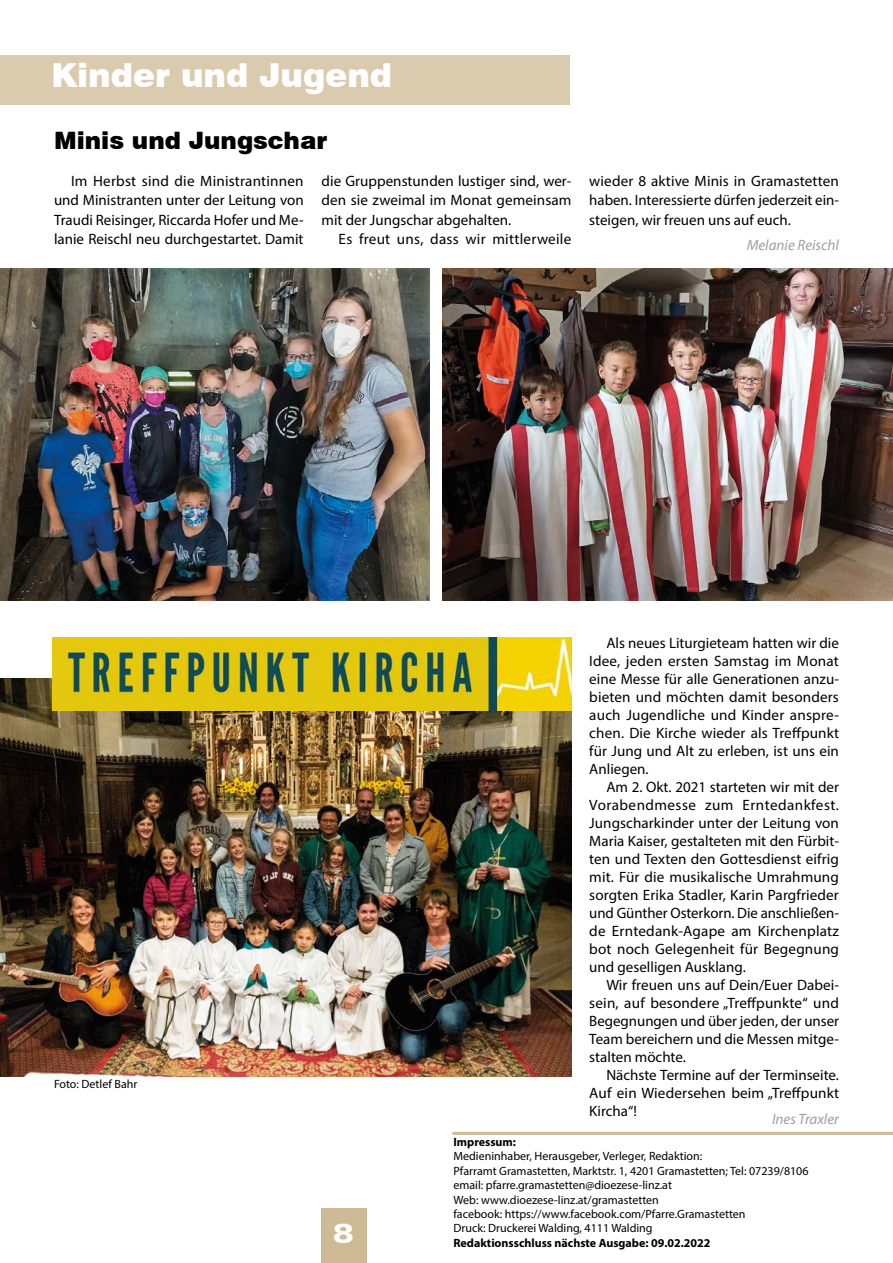
<style>
.page{position:relative;width:893px;height:1263px;background:#fff}
.page>*{position:absolute;margin:0;border:0;box-sizing:border-box;transform-origin:0 0}
.t1{font:900 33px "Swiss 721 BT";color:#fff}
.t2{font:900 expanded 27px "Zurich BT";color:#fff}
.t3{font:900 24px "Swiss 721 BT";color:#000}
.t4{font:15px/18px "Myriad Pro";color:#000;text-align:justify}
.t5{font:15px "Myriad Pro";letter-spacing:.02em;color:#000}
.t6{font:italic 15px "Myriad Pro";color:#9f9f9f}
.t7{font:12px/14.4px "Myriad Pro";color:#000}
.t8{font:700 12px "Myriad Pro";color:#000}
</style>
<div class="page">
<img style="left:0;top:678px;width:571px;height:399px">
<img style="left:0;top:269px;width:429px;height:331px">
<img style="left:442px;top:269px;width:451px;height:331px">
<img style="left:52px;top:637px;width:519px;height:74px">
<div style="left:322px;top:1209px;width:45px;height:54px;background:#cebb95"></div>
<div style="left:0;top:55px;width:570px;height:49px;background:#dbcbae"></div>
<hr style="left:452px;top:1132px;width:441px;height:3px;background:#cebb95">
<h1 class="t1" style="left:51px;top:56px;width:342px">Kinder und Jugend</h1>
<h3 class="t3" style="left:54px;top:126px;width:275px">Minis und Jungschar</h3>
<p class="t4" style="left:54px;top:171px;width:251px;line-height:19.5px;text-indent:17px">Im Herbst sind die Ministrantinnen und Ministranten unter der Leitung von Traudi Reisinger, Riccarda Hofer und Me&shy;lanie Reischl neu durchgestartet. Damit</p>
<p class="t4" style="left:322px;top:171px;width:251px;line-height:19.5px">die Gruppenstunden lustiger sind, wer&shy;den sie zweimal im Monat gemeinsam mit der Jungschar abgehalten.</p>
<p class="t5" style="left:339px;top:230px;width:234px">Es freut uns, dass wir mittlerweile</p>
<p class="t4" style="left:589px;top:171px;width:251px;line-height:19.5px">wieder 8 aktive Minis in Gramastetten haben. Interessierte dürfen jederzeit ein&shy;steigen, wir freuen uns auf euch.</p>
<p class="t6" style="left:747px;top:236px;width:94px">Melanie Reischl</p>
<p class="t7" style="left:54px;top:1076px;width:85px">Foto: Detlef Bahr</p>
<p class="t4" style="left:589px;top:634px;width:251px;text-indent:17px">Als neues Liturgieteam hatten wir die Idee, jeden ersten Samstag im Monat eine Messe für alle Generationen anzu&shy;bieten und möchten damit besonders auch Jugendliche und Kinder anspre&shy;chen. Die Kirche wieder als Treffpunkt für Jung und Alt zu erleben, ist uns ein Anliegen.</p>
<p class="t4" style="left:589px;top:778px;width:251px;text-indent:17px">Am 2. Okt. 2021 starteten wir mit der Vorabendmesse zum Erntedankfest.<br>Jungscharkinder unter der Leitung von Maria Kaiser, gestalteten mit den Fürbit&shy;ten und Texten den Gottesdienst eifrig mit. Für die musikalische Umrahmung sorgten Erika Stadler, Karin Pargfrieder und Günther Osterkorn. Die anschließen&shy;de Erntedank-Agape am Kirchenplatz bot noch Gelegenheit für Begegnung und geselligen Ausklang.</p>
<p class="t4" style="left:589px;top:976px;width:251px;text-indent:17px">Wir freuen uns auf Dein/Euer Dabei&shy;sein, auf besondere „Treffpunkte“ und Begegnungen und über jeden, der unser Team bereichern und die Messen mitge&shy;stalten möchte.</p>
<p class="t4" style="left:589px;top:1066px;width:251px;text-indent:17px">Nächste Termine auf der Terminseite.<br>Auf ein Wiedersehen beim „Treffpunkt Kircha“!</p>
<p class="t6" style="left:772px;top:1110px;width:68px">Ines Traxler</p>
<h2 class="t2" style="left:333px;top:1217px;width:22px">8</h2>
<p class="t8" style="left:453px;top:1134px;width:64px">Impressum:</p>
<p class="t7" style="left:453px;top:1149px;width:357px">Medieninhaber, Herausgeber, Verleger, Redaktion:<br>Pfarramt Gramastetten, Marktstr. 1, 4201 Gramastetten; Tel: 07239/8106 email: pfarre.gramastetten@dioezese-linz.at<br>Web: www.dioezese-linz.at/gramastetten<br>facebook: https://www.facebook.com/Pfarre.Gramastetten<br>Druck: Druckerei Walding, 4111 Walding</p>
<p class="t8" style="left:453px;top:1235px;width:259px">Redaktionsschluss nächste Ausgabe: 09.02.2022</p>
</div>
